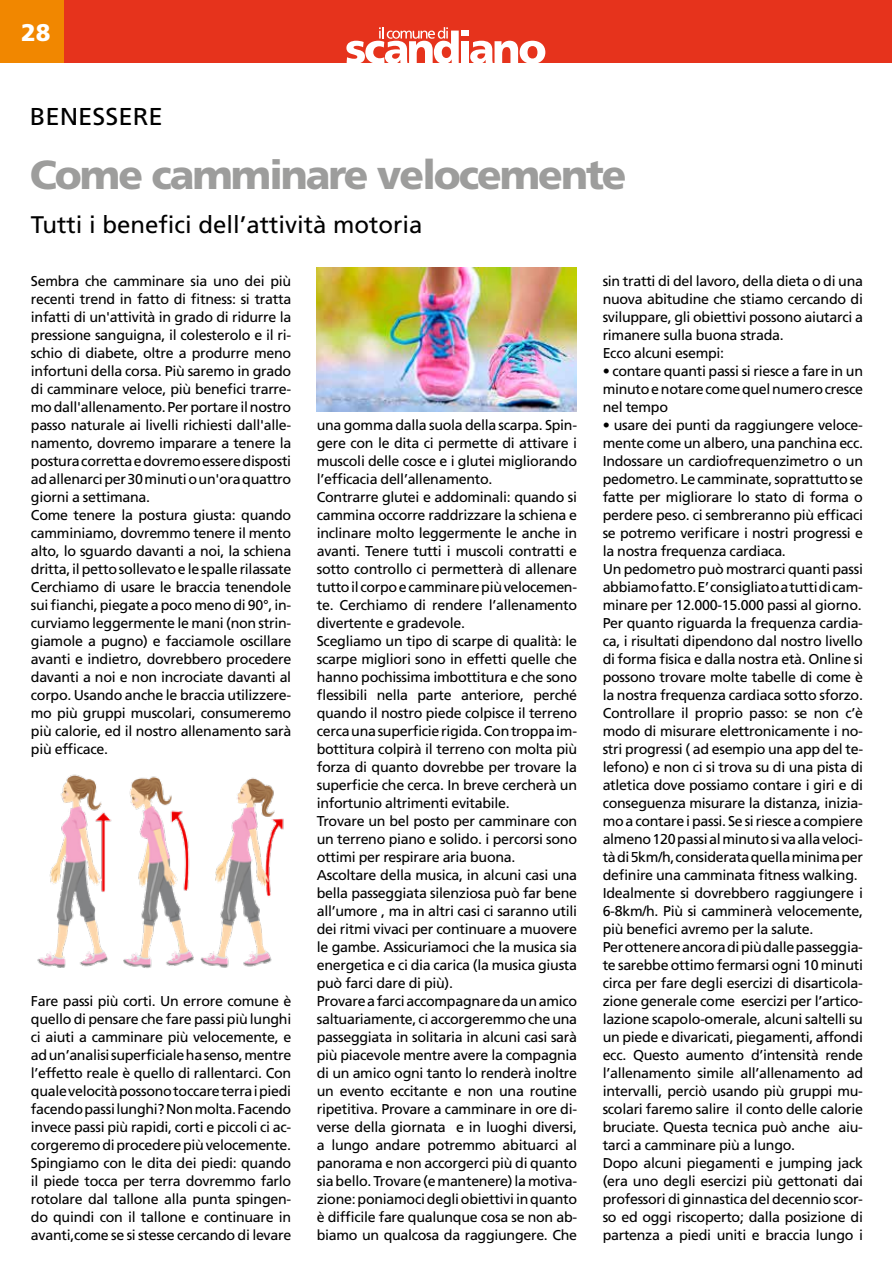
<style>
.page{position:relative;width:893px;height:1263px;background:#fff}
.page>*{position:absolute;margin:0;border:0;box-sizing:border-box;transform-origin:0 0}
.t1{font:900 40.5px "Frutiger";letter-spacing:-.05em;color:#9d9d9c}
.t2{font:24.45px "Frutiger";color:#000;scale:1.06 1}
.t3{font:24px "Frutiger";color:#000}
.t4{font:900 24px "Frutiger";color:#fff}
.t5{font:14.25px/18px "Frutiger";letter-spacing:-.02em;color:#000}
</style>
<div class="page">
<div style="left:0;top:0;width:892px;height:63px;background:#e6331c"></div>
<div style="left:0;top:0;width:64px;height:63px;background:#f18700"></div>
<svg style="left:346px;top:27px;width:113px;height:36px"></svg>
<div style="left:461px;top:31px;width:8px;height:5px;background:#fff"></div>
<div style="left:461px;top:41px;width:8px;height:22px;background:#fff"></div>
<svg style="left:470px;top:41px;width:75px;height:22px"></svg>
<div style="left:442px;top:47px;width:9px;height:11px;background:#e6331c;border-radius:50%"></div>
<img style="left:317px;top:268px;width:260px;height:144px">
<img style="left:37px;top:774px;width:247px;height:194px">
<h3 class="t4" style="left:21px;top:19px;width:31px">28</h3>
<h2 class="t2" style="left:30px;top:102px;width:127px">BENESSERE</h2>
<h1 class="t1" style="left:30px;top:151px;width:598px">Come camminare velocemente</h1>
<h3 class="t3" style="left:31px;top:210px;width:393px">Tutti i benefici dell’attività motoria</h3>
<p class="t5" style="left:31px;top:272px;width:262px">Sembra che camminare sia uno dei più recenti trend in fatto di fitness: si tratta infatti di un'attività in grado di ridurre la pressione sanguigna, il colesterolo e il ri&shy;schio di diabete, oltre a produrre meno infortuni della corsa. Più saremo in grado di camminare veloce, più benefici trarre&shy;mo dall'allenamento. Per portare il nostro passo naturale ai livelli richiesti dall'alle&shy;namento, dovremo imparare a tenere la postura corretta e dovremo essere disposti ad allenarci per 30 minuti o un'ora quattro giorni a settimana.<br>Come tenere la postura giusta: quando camminiamo, dovremmo tenere il mento alto, lo sguardo davanti a noi, la schiena dritta, il petto sollevato e le spalle rilassate Cerchiamo di usare le braccia tenendole sui fianchi, piegate a poco meno di 90°, in&shy;curviamo leggermente le mani (non strin&shy;giamole a pugno) e facciamole oscillare avanti e indietro, dovrebbero procedere davanti a noi e non incrociate davanti al corpo. Usando anche le braccia utilizzere&shy;mo più gruppi muscolari, consumeremo più calorie, ed il nostro allenamento sarà più efficace.</p>
<p class="t5" style="left:31px;top:992px;width:262px;text-align:justify">Fare passi più corti. Un errore comune è quello di pensare che fare passi più lunghi ci aiuti a camminare più velocemente, e ad un’analisi superficiale ha senso, mentre l’effetto reale è quello di rallentarci. Con quale velocità possono toccare terra i piedi facendo passi lunghi? Non molta. Facendo invece passi più rapidi, corti e piccoli ci ac&shy;corgeremo di procedere più velocemente.<br>Spingiamo con le dita dei piedi: quando il piede tocca per terra dovremmo farlo rotolare dal tallone alla punta spingen&shy;do quindi con il tallone e continuare in avanti,come se si stesse cercando di levare</p>
<p class="t5" style="left:317px;top:416px;width:262px">una gomma dalla suola della scarpa. Spin&shy;gere con le dita ci permette di attivare i muscoli delle cosce e i glutei migliorando l’efficacia dell’allenamento.<br>Contrarre glutei e addominali: quando si cammina occorre raddrizzare la schiena e inclinare molto leggermente le anche in avanti. Tenere tutti i muscoli contratti e sotto controllo ci permetterà di allenare tutto il corpo e camminare più velocemen&shy;te. Cerchiamo di rendere l’allenamento divertente e gradevole.<br>Scegliamo un tipo di scarpe di qualità: le scarpe migliori sono in effetti quelle che hanno pochissima imbottitura e che sono flessibili nella parte anteriore, perché quando il nostro piede colpisce il terreno cerca una superficie rigida. Con troppa im&shy;bottitura colpirà il terreno con molta più forza di quanto dovrebbe per trovare la superficie che cerca. In breve cercherà un infortunio altrimenti evitabile.<br>Trovare un bel posto per camminare con un terreno piano e solido. i percorsi sono ottimi per respirare aria buona.<br>Ascoltare della musica, in alcuni casi una bella passeggiata silenziosa può far bene all’umore , ma in altri casi ci saranno utili dei ritmi vivaci per continuare a muovere le gambe. Assicuriamoci che la musica sia energetica e ci dia carica (la musica giusta può farci dare di più).<br>Provare a farci accompagnare da un amico saltuariamente, ci accorgeremmo che una passeggiata in solitaria in alcuni casi sarà più piacevole mentre avere la compagnia di un amico ogni tanto lo renderà inoltre un evento eccitante e non una routine ripetitiva. Provare a camminare in ore di&shy;verse della giornata e in luoghi diversi, a lungo andare potremmo abituarci al panorama e non accorgerci più di quanto sia bello. Trovare (e mantenere) la motiva&shy;zione: poniamoci degli obiettivi in quanto è difficile fare qualunque cosa se non ab&shy;biamo un qualcosa da raggiungere. Che</p>
<p class="t5" style="left:603px;top:272px;width:262px">sin tratti di del lavoro, della dieta o di una nuova abitudine che stiamo cercando di sviluppare, gli obiettivi possono aiutarci a rimanere sulla buona strada.<br>Ecco alcuni esempi:</p>
<p class="t5" style="left:603px;top:361px;width:262px;text-align:justify">• contare quanti passi si riesce a fare in un minuto e notare come quel numero cresce nel tempo</p>
<p class="t5" style="left:603px;top:415px;width:262px">• usare dei punti da raggiungere veloce&shy;mente come un albero, una panchina ecc.<br>Indossare un cardiofrequenzimetro o un pedometro. Le camminate, soprattutto se fatte per migliorare lo stato di forma o perdere peso. ci sembreranno più efficaci se potremo verificare i nostri progressi e la nostra frequenza cardiaca.<br>Un pedometro può mostrarci quanti passi abbiamo fatto. E’ consigliato a tutti di cam&shy;minare per 12.000-15.000 passi al giorno.<br>Per quanto riguarda la frequenza cardia&shy;ca, i risultati dipendono dal nostro livello di forma fisica e dalla nostra età. Online si possono trovare molte tabelle di come è la nostra frequenza cardiaca sotto sforzo.<br>Controllare il proprio passo: se non c’è modo di misurare elettronicamente i no&shy;stri progressi ( ad esempio una app del te&shy;lefono) e non ci si trova su di una pista di atletica dove possiamo contare i giri e di conseguenza misurare la distanza, inizia&shy;mo a contare i passi. Se si riesce a compiere almeno 120 passi al minuto si va alla veloci&shy;tà di 5km/h, considerata quella minima per definire una camminata fitness walking.<br>Idealmente si dovrebbero raggiungere i 6-8km/h. Più si camminerà velocemente, più benefici avremo per la salute.<br>Per ottenere ancora di più dalle passeggia&shy;te sarebbe ottimo fermarsi ogni 10 minuti circa per fare degli esercizi di disarticola&shy;zione generale come esercizi per l’artico&shy;lazione scapolo-omerale, alcuni saltelli su un piede e divaricati, piegamenti, affondi ecc. Questo aumento d’intensità rende l’allenamento simile all’allenamento ad intervalli, perciò usando più gruppi mu&shy;scolari faremo salire il conto delle calorie bruciate. Questa tecnica può anche aiu&shy;tarci a camminare più a lungo.<br>Dopo alcuni piegamenti e jumping jack (era uno degli esercizi più gettonati dai professori di ginnastica del decennio scor&shy;so ed oggi riscoperto; dalla posizione di partenza a piedi uniti e braccia lungo i</p>
</div>
